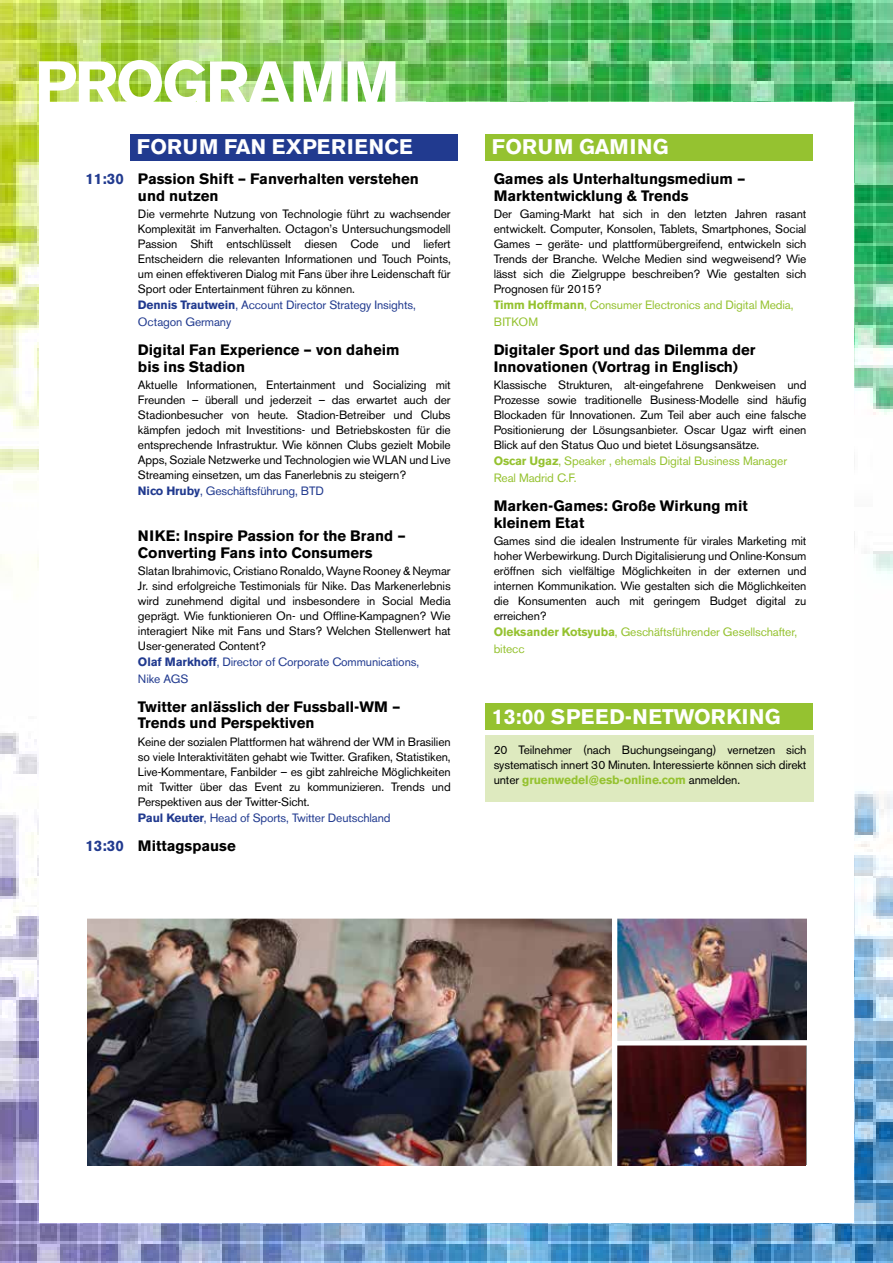
<style>
.page{position:relative;width:893px;height:1263px;background:#fff}
.page>*{position:absolute;margin:0;border:0;box-sizing:border-box;transform-origin:0 0}
.t1{font:700 61.5px "Akzidenz Grotesk BE";letter-spacing:-.04em;color:#fff}
.t2{font:700 21px "Akzidenz Grotesk BE";letter-spacing:.02em;color:#fff}
.t3{font:700 15px/16.5px "Akzidenz Grotesk BE";color:#000}
.t4{font:700 15px "Akzidenz Grotesk BE";letter-spacing:.01em;color:#213a8f}
.t5{font:12px/15px "Akzidenz Grotesk BE";letter-spacing:-.01em;color:#000;text-align:justify}
.t6{font:12px/16.5px "Akzidenz Grotesk BE";letter-spacing:-.01em;color:#213a8f}
.t7{font:12px/16.5px "Akzidenz Grotesk BE";letter-spacing:-.01em;color:#95c230}
.s1{font-weight:700}
.s2{font-weight:700;color:#95c230}
</style>
<div class="page">
<img style="left:0;top:0;width:893px;height:1263px">
<div style="left:39px;top:102px;width:815px;height:1121px;background:#fff"></div>
<div style="left:131px;top:134px;width:327px;height:27px;background:#213a8f"></div>
<div style="left:486px;top:134px;width:327px;height:27px;background:#95c230"></div>
<img style="left:88px;top:919px;width:524px;height:246px">
<img style="left:617px;top:919px;width:190px;height:121px">
<img style="left:617px;top:1045px;width:189px;height:120px">
<div style="left:485px;top:735px;width:328px;height:66px;background:#deeabf"></div>
<div style="left:486px;top:703px;width:327px;height:27px;background:#95c230"></div>
<h1 class="t1" style="left:35px;top:48px;width:366px">PROGRAMM</h1>
<h2 class="t2" style="left:137px;top:135px;width:277px">FORUM FAN EXPERIENCE</h2>
<h2 class="t2" style="left:492px;top:135px;width:178px">FORUM GAMING</h2>
<p class="t4" style="left:85px;top:170px;width:40px">11:30</p>
<p class="t4" style="left:85px;top:837px;width:40px">13:30</p>
<p class="t3" style="left:138px;top:171px;width:282px">Passion Shift – Fanverhalten verstehen und nutzen</p>
<p class="t5" style="left:138px;top:206px;width:314px">Die vermehrte Nutzung von Technologie führt zu wachsender Komplexität im Fanverhalten. Octagon’s Untersuchungsmodell Passion Shift entschlüsselt diesen Code und liefert Entscheidern die relevanten Informationen und Touch Points, um einen effektiveren Dialog mit Fans über ihre Leidenschaft für Sport oder Entertainment führen zu können.</p>
<p class="t6" style="left:138px;top:297px;width:279px"><span class="s1">Dennis Trautwein</span>, Account Director Strategy Insights,<br>Octagon Germany</p>
<p class="t3" style="left:138px;top:342px;width:263px">Digital Fan Experience – von daheim bis ins Stadion</p>
<p class="t5" style="left:138px;top:377px;width:314px">Aktuelle Informationen, Entertainment und Socializing mit Freunden – überall und jederzeit – das erwartet auch der Stadionbesucher von heute. Stadion-Betreiber und Clubs kämpfen jedoch mit Investitions- und Betriebskosten für die entsprechende Infrastruktur. Wie können Clubs gezielt Mobile Apps, Soziale Netzwerke und Technologien wie WLAN und Live Streaming einsetzen, um das Fanerlebnis zu steigern?</p>
<p class="t6" style="left:138px;top:483px;width:187px"><span class="s1">Nico Hruby</span>, Geschäftsführung, BTD</p>
<p class="t3" style="left:138px;top:528px;width:269px">NIKE: Inspire Passion for the Brand –<br>Converting Fans into Consumers</p>
<p class="t5" style="left:138px;top:563px;width:314px">Slatan Ibrahimovic, Cristiano Ronaldo, Wayne Rooney &amp; Neymar Jr. sind erfolgreiche Testimonials für Nike. Das Markenerlebnis wird zunehmend digital und insbesondere in Social Media geprägt. Wie funktionieren On- und Offline-Kampagnen? Wie interagiert Nike mit Fans und Stars? Welchen Stellenwert hat User-generated Content?</p>
<p class="t6" style="left:138px;top:654px;width:283px"><span class="s1">Olaf Markhoff</span>, Director of Corporate Communications,<br>Nike AGS</p>
<p class="t3" style="left:138px;top:699px;width:264px">Twitter anlässlich der Fussball-WM –<br>Trends und Perspektiven</p>
<p class="t5" style="left:138px;top:734px;width:314px">Keine der sozialen Plattformen hat während der WM in Brasilien so viele Interaktivitäten gehabt wie Twitter. Grafiken, Statistiken, Live-Kommentare, Fanbilder – es gibt zahlreiche Möglichkeiten mit Twitter über das Event zu kommunizieren. Trends und Perspektiven aus der Twitter-Sicht.</p>
<p class="t6" style="left:138px;top:810px;width:254px"><span class="s1">Paul Keuter</span>, Head of Sports, Twitter Deutschland</p>
<p class="t3" style="left:138px;top:838px;width:99px">Mittagspause</p>
<p class="t3" style="left:494px;top:171px;width:253px">Games als Unterhaltungsmedium –<br>Marktentwicklung &amp; Trends</p>
<p class="t5" style="left:494px;top:206px;width:314px">Der Gaming-Markt hat sich in den letzten Jahren rasant entwickelt. Computer, Konsolen, Tablets, Smartphones, Social Games – geräte- und plattformübergreifend, entwickeln sich Trends der Branche. Welche Medien sind wegweisend? Wie lässt sich die Zielgruppe beschreiben? Wie gestalten sich Prognosen für 2015?</p>
<p class="t7" style="left:494px;top:297px;width:301px"><span class="s1">Timm Hoffmann</span>, Consumer Electronics and Digital Media,<br>BITKOM</p>
<p class="t3" style="left:494px;top:342px;width:263px">Digitaler Sport und das Dilemma der<br>Innovationen (Vortrag in Englisch)</p>
<p class="t5" style="left:494px;top:377px;width:314px">Klassische Strukturen, alt-eingefahrene Denkweisen und Prozesse sowie traditionelle Business-Modelle sind häufig Blockaden für Innovationen. Zum Teil aber auch eine falsche Positionierung der Lösungsanbieter. Oscar Ugaz wirft einen Blick auf den Status Quo und bietet Lösungsansätze.</p>
<p class="t7" style="left:494px;top:453px;width:295px"><span class="s1">Oscar Ugaz</span>, Speaker , ehemals Digital Business Manager<br>Real Madrid C.F.</p>
<p class="t3" style="left:494px;top:498px;width:256px">Marken-Games: Große Wirkung mit kleinem Etat</p>
<p class="t5" style="left:494px;top:533px;width:314px">Games sind die idealen Instrumente für virales Marketing mit hoher Werbewirkung. Durch Digitalisierung und Online-Konsum eröffnen sich vielfältige Möglichkeiten in der externen und internen Kommunikation. Wie gestalten sich die Möglichkeiten die Konsumenten auch mit geringem Budget digital zu erreichen?</p>
<p class="t7" style="left:494px;top:624px;width:305px"><span class="s1">Oleksander Kotsyuba</span>, Geschäftsführender Gesellschafter, bitecc</p>
<h2 class="t2" style="left:492px;top:704px;width:290px">13:00 SPEED-NETWORKING</h2>
<p class="t5" style="left:494px;top:742px;width:314px">20 Teilnehmer (nach Buchungseingang) vernetzen sich systematisch innert 30 Minuten. Interessierte können sich direkt unter <span class="s2">gruenwedel@esb-online.com</span> anmelden.</p>
</div>
